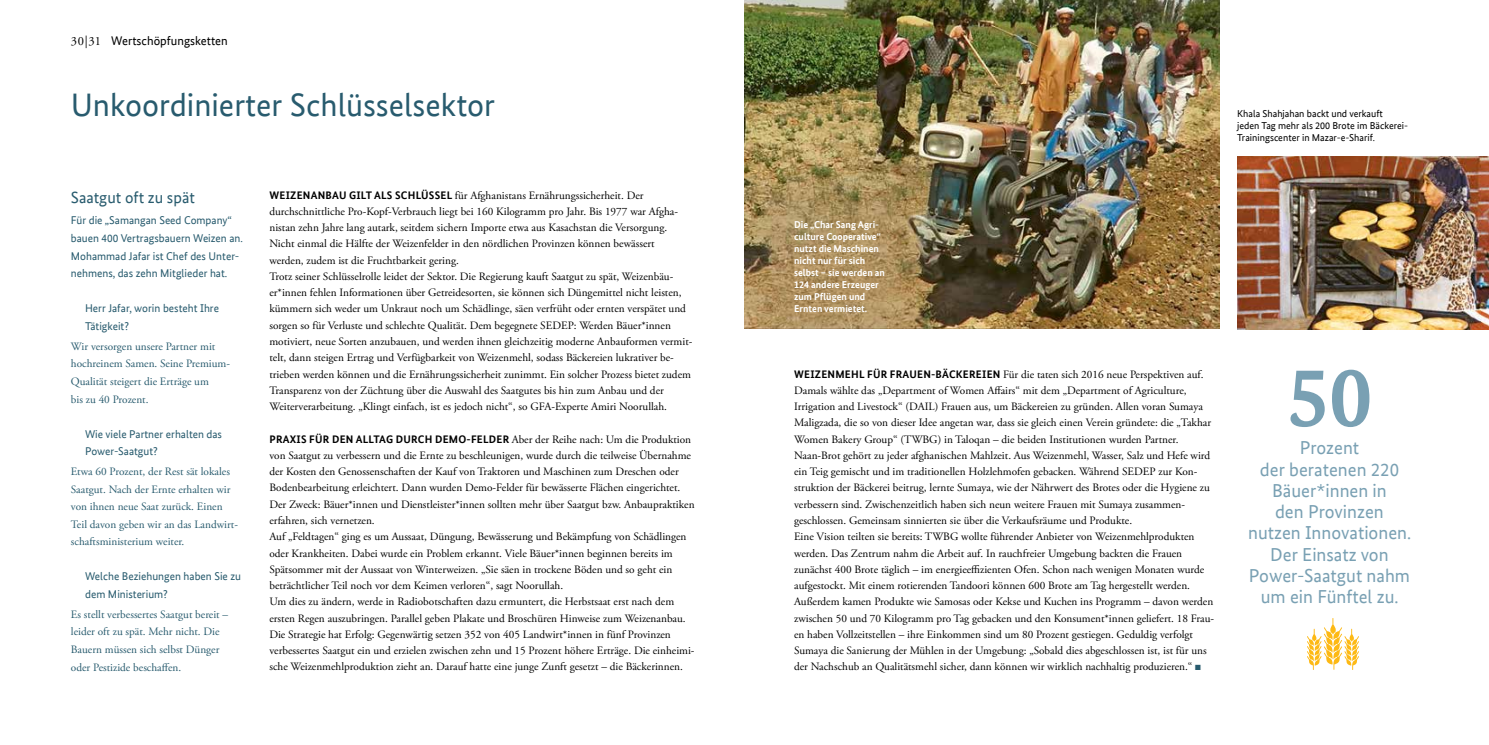
<style>
.page{position:relative;width:1489px;height:745px;background:#fff}
.page>*{position:absolute;margin:0;border:0;box-sizing:border-box;transform-origin:0 0}
.t1{font:700 85px "Bundes Serif Office T";color:#79a0b3}
.t2{font:32.5px "Bundes Sans Office T";color:#285b6e}
.t3{font:18.75px/21.2px "Bundes Sans Office T";color:#79a0b3;text-align:center}
.t4{font:16.25px "Bundes Sans Office T";color:#285b6e}
.t5{font:12.5px "Bundes Sans Office T";color:#000}
.t6{font:11.25px/16.2px "Adobe Garamond Pro";color:#000}
.t7{font:11.25px/17.5px "Adobe Garamond Pro";color:#285b6e}
.t8{font:11.25px/17.5px "Bundes Sans Office T";color:#285b6e}
.t9{font:700 11px "Bundes Sans Office T";letter-spacing:.02em;color:#000}
.t10{font:700 10px/12px "Bundes Sans Office T";color:#fff}
.t11{font:10px/12px "Bundes Sans Office T";color:#000}
.s1{font-family:"Adobe Garamond Pro"}
.s2{font-family:"Bundes Sans Office T";font-weight:700;font-size:11px}
.s3{font-family:"Adobe Garamond Pro";font-weight:400;font-size:11.25px}
.s4{color:#285b6e}
</style>
<div class="page">
<img style="left:1237px;top:156px;width:251px;height:173px">
<img style="left:744px;top:0;width:475px;height:328px">
<svg style="left:1307px;top:618px;width:51px;height:51px"></svg>
<p class="t5" style="left:71px;top:34px;width:158px"><span class="s1">30|31</span> Wertschöpfungsketten</p>
<h2 class="t2" style="left:71px;top:86px;width:426px">Unkoordinierter Schlüsselsektor</h2>
<h3 class="t4" style="left:71px;top:188px;width:125px">Saatgut oft zu spät</h3>
<p class="t8" style="left:71px;top:212px;width:173px">Für die „Samangan Seed Company“ bauen 400 Vertragsbauern Weizen an.<br>Mohammad Jafar ist Chef des Unter&shy;nehmens, das zehn Mitglieder hat.</p>
<p class="t8" style="left:85px;top:300px;width:135px">Herr Jafar, worin besteht Ihre<br>Tätigkeit?</p>
<p class="t7" style="left:71px;top:337px;width:161px">Wir versorgen unsere Partner mit hochreinem Samen. Seine Premium-<br>Qualität steigert die Erträge um<br>bis zu 40 Prozent.</p>
<p class="t8" style="left:85px;top:425px;width:138px">Wie viele Partner erhalten das<br>Power-Saatgut?</p>
<p class="t7" style="left:71px;top:463px;width:168px">Etwa 60 Prozent, der Rest sät lokales Saatgut. Nach der Ernte erhalten wir von ihnen neue Saat zurück. Einen Teil davon geben wir an das Landwirt&shy;schaftsministerium weiter.</p>
<p class="t8" style="left:85px;top:567px;width:158px">Welche Beziehungen haben Sie zu dem Ministerium?</p>
<p class="t7" style="left:71px;top:605px;width:159px">Es stellt verbessertes Saatgut bereit – leider oft zu spät. Mehr nicht. Die Bauern müssen sich selbst Dünger oder Pestizide beschaffen.</p>
<p class="t6" style="left:269px;top:187px;width:424px"><span class="s2">Wei zenanbau gi lt als Sc hlüss el</span> für Afghanistans Ernährungssicherheit. Der durchschnittliche Pro-Kopf-Verbrauch liegt bei 160 Kilogramm pro Jahr. Bis 1977 war Afgha&shy;nistan zehn Jahre lang autark, seitdem sichern Importe etwa aus Kasachstan die Versorgung.<br>Nicht einmal die Hälfte der Weizenfelder in den nördlichen Provinzen können bewässert<br>werden, zudem ist die Fruchtbarkeit gering.<br>Trotz seiner Schlüsselrolle leidet der Sektor. Die Regierung kauft Saatgut zu spät, Weizenbäu&shy;er*innen fehlen Informationen über Getreidesorten, sie können sich Düngemittel nicht leisten, kümmern sich weder um Unkraut noch um Schädlinge, säen verfrüht oder ernten verspätet und sorgen so für Verluste und schlechte Qualität. Dem begegnete SEDEP: Werden Bäuer*innen motiviert, neue Sorten anzubauen, und werden ihnen gleichzeitig moderne Anbauformen vermit&shy;telt, dann steigen Ertrag und Verfügbarkeit von Weizenmehl, sodass Bäckereien lukrativer be&shy;trieben werden können und die Ernährungssicherheit zunimmt. Ein solcher Prozess bietet zudem Transparenz von der Züchtung über die Auswahl des Saatgutes bis hin zum Anbau und der Weiterverarbeitung. „Klingt einfach, ist es jedoch nicht“, so GFA-Experte Amiri Noorullah.</p>
<p class="t9" style="left:269px;top:432px;width:423px">Praxis für den Alltag du rc h Dem o-Felder <span class="s3">Aber der Reihe nach: Um die Produktion</span></p>
<p class="t6" style="left:269px;top:447px;width:426px">von Saatgut zu verbessern und die Ernte zu beschleunigen, wurde durch die teilweise Übernahme der Kosten den Genossenschaften der Kauf von Traktoren und Maschinen zum Dreschen oder Bodenbearbeitung erleichtert. Dann wurden Demo-Felder für bewässerte Flächen eingerichtet.<br>Der Zweck: Bäuer*innen und Dienstleister*innen sollten mehr über Saatgut bzw. Anbaupraktiken erfahren, sich vernetzen.<br>Auf „Feldtagen“ ging es um Aussaat, Düngung, Bewässerung und Bekämpfung von Schädlingen oder Krankheiten. Dabei wurde ein Problem erkannt. Viele Bäuer*innen beginnen bereits im Spätsommer mit der Aussaat von Winterweizen. „Sie säen in trockene Böden und so geht ein beträchtlicher Teil noch vor dem Keimen verloren“, sagt Noorullah.<br>Um dies zu ändern, werde in Radiobotschaften dazu ermuntert, die Herbstsaat erst nach dem ersten Regen auszubringen. Parallel geben Plakate und Broschüren Hinweise zum Weizenanbau.<br>Die Strategie hat Erfolg: Gegenwärtig setzen 352 von 405 Landwirt*innen in fünf Provinzen verbessertes Saatgut ein und erzielen zwischen zehn und 15 Prozent höhere Erträge. Die einheimi&shy;sche Weizenmehlproduktion zieht an. Darauf hatte eine junge Zunft gesetzt – die Bäckerinnen.</p>
<p class="t11" style="left:1237px;top:108px;width:172px">Khala Shahjahan backt und verkauft<br>jeden Tag mehr als 200 Brote im Bäckerei-<br>Trainingscenter in Mazar-e-Sharif.</p>
<p class="t10" style="left:794px;top:218px;width:92px">Die „Char Sang Agri&shy;culture Cooperative“ nutzt die Maschinen nicht nur für sich selbst – sie werden an<br>124 andere Erzeuger zum Pflügen und<br>Ernten vermietet.</p>
<p class="t6" style="left:794px;top:366px;width:421px"><span class="s2">Wei zenm ehl für Frau en-Bäck erei en</span> Für die taten sich 2016 neue Perspektiven auf.<br>Damals wählte das „Department of Women Affairs“ mit dem „Department of Agriculture, Irrigation and Livestock“ (DAIL) Frauen aus, um Bäckereien zu gründen. Allen voran Sumaya Maligzada, die so von dieser Idee angetan war, dass sie gleich einen Verein gründete: die „Takhar Women Bakery Group“ (TWBG) in Taloqan – die beiden Institutionen wurden Partner.<br>Naan-Brot gehört zu jeder afghanischen Mahlzeit. Aus Weizenmehl, Wasser, Salz und Hefe wird ein Teig gemischt und im traditionellen Holzlehmofen gebacken. Während SEDEP zur Kon&shy;struktion der Bäckerei beitrug, lernte Sumaya, wie der Nährwert des Brotes oder die Hygiene zu verbessern sind. Zwischenzeitlich haben sich neun weitere Frauen mit Sumaya zusammen&shy;geschlossen. Gemeinsam sinnierten sie über die Verkaufsräume und Produkte.<br>Eine Vision teilten sie bereits: TWBG wollte führender Anbieter von Weizenmehlprodukten werden. Das Zentrum nahm die Arbeit auf. In rauchfreier Umgebung backten die Frauen zunächst 400 Brote täglich – im energieeffizienten Ofen. Schon nach wenigen Monaten wurde aufgestockt. Mit einem rotierenden Tandoori können 600 Brote am Tag hergestellt werden.<br>Außerdem kamen Produkte wie Samosas oder Kekse und Kuchen ins Programm – davon werden zwischen 50 und 70 Kilogramm pro Tag gebacken und den Konsument*innen geliefert. 18 Frau&shy;en haben Vollzeitstellen – ihre Einkommen sind um 80 Prozent gestiegen. Geduldig verfolgt Sumaya die Sanierung der Mühlen in der Umgebung: „Sobald dies abgeschlossen ist, ist für uns der Nachschub an Qualitätsmehl sicher, dann können wir wirklich nachhaltig produzieren.“ <span class="s4">■</span></p>
<h1 class="t1" style="left:1286px;top:346px;width:86px">50</h1>
<h3 class="t3" style="left:1247px;top:437px;width:165px">Prozent<br>der beratenen 220<br>Bäuer*innen in<br>den Provinzen nutzen Innovationen.<br>Der Einsatz von<br>Power-Saatgut nahm um ein Fünftel zu.</h3>
</div>
